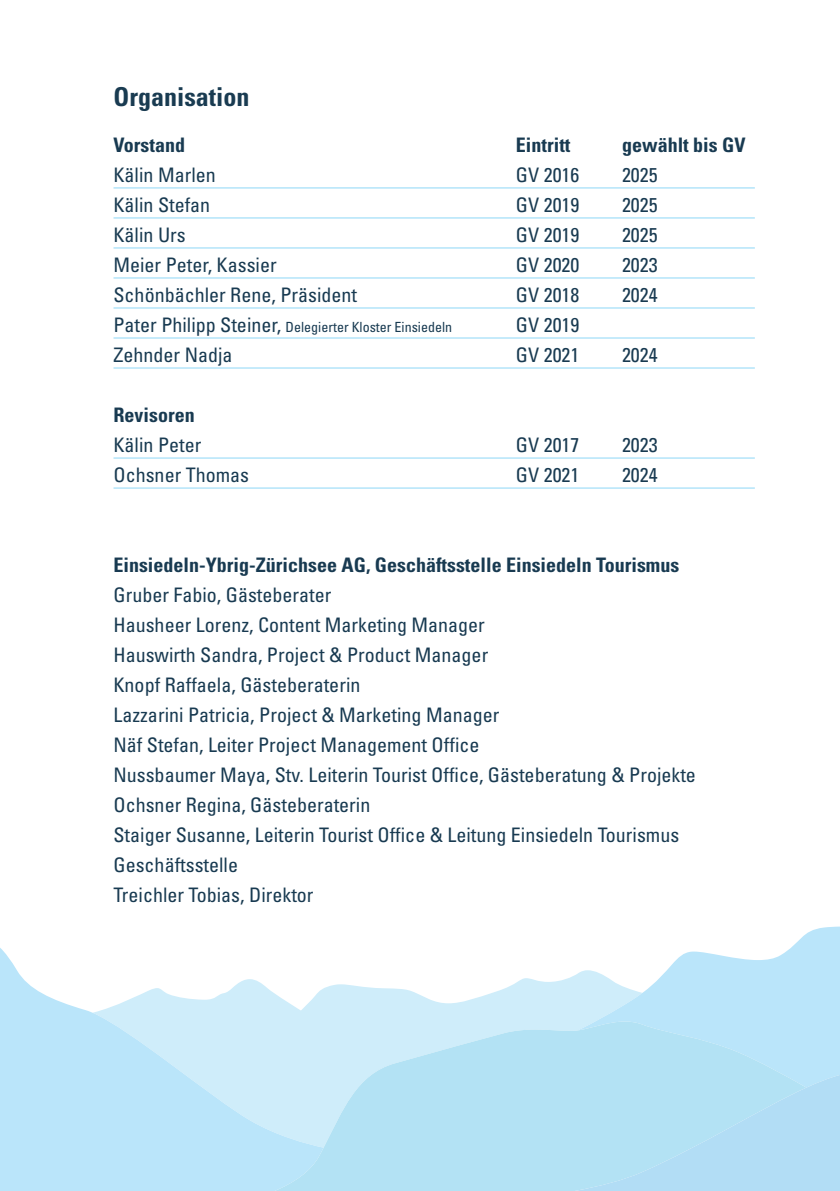
<style>
.page{position:relative;width:840px;height:1191px;background:#fff}
.page>*{position:absolute;margin:0;border:0;box-sizing:border-box;transform-origin:0 0}
.t1{font:700 condensed 26px "Univers";color:#193b51}
.t2{font:condensed 20px/30px "Univers";color:#183a51}
.t3{font:700 condensed 20px "Univers";color:#183a51}
.t4{font:condensed 14px "Univers";color:#183a51}
.s1{font-size:20px}
</style>
<div class="page">
<svg style="left:323px;top:974px;width:254px;height:47px;fill:#cfedfa"></svg>
<svg style="left:577px;top:926px;width:262px;height:149px;fill:#bae5fa"></svg>
<svg style="left:0;top:948px;width:323px;height:243px;fill:#bae5fa"></svg>
<svg style="left:274px;top:1021px;width:532px;height:170px;background:#bae4f5"></svg>
<div style="left:574px;top:1075px;width:265px;height:116px;background:#b3e2f4"></div>
<hr style="left:113px;top:187px;width:641px;height:1px;background:#8dd7f7">
<hr style="left:113px;top:217px;width:641px;height:1px;background:#8dd7f7">
<hr style="left:113px;top:247px;width:641px;height:1px;background:#8dd7f7">
<hr style="left:113px;top:277px;width:641px;height:1px;background:#8dd7f7">
<hr style="left:113px;top:307px;width:641px;height:1px;background:#8dd7f7">
<hr style="left:113px;top:337px;width:641px;height:1px;background:#8dd7f7">
<hr style="left:113px;top:367px;width:641px;height:1px;background:#8dd7f7">
<hr style="left:113px;top:457px;width:641px;height:1px;background:#8dd7f7">
<hr style="left:113px;top:487px;width:641px;height:1px;background:#8dd7f7">
<h1 class="t1" style="left:113px;top:81px;width:137px">Organisation</h1>
<p class="t3" style="left:113px;top:132px;width:73px">Vorstand</p>
<p class="t3" style="left:515px;top:132px;width:56px">Eintritt</p>
<p class="t3" style="left:621px;top:132px;width:125px">gewählt bis GV</p>
<p class="t2" style="left:113px;top:159px;width:104px">Kälin Marlen</p>
<p class="t2" style="left:515px;top:159px;width:65px">GV 2016</p>
<p class="t2" style="left:621px;top:159px;width:37px">2025</p>
<p class="t2" style="left:113px;top:189px;width:98px">Kälin Stefan</p>
<p class="t2" style="left:515px;top:189px;width:65px">GV 2019</p>
<p class="t2" style="left:621px;top:189px;width:37px">2025</p>
<p class="t2" style="left:113px;top:219px;width:74px">Kälin Urs</p>
<p class="t2" style="left:515px;top:219px;width:65px">GV 2019</p>
<p class="t2" style="left:621px;top:219px;width:37px">2025</p>
<p class="t2" style="left:113px;top:249px;width:164px">Meier Peter, Kassier</p>
<p class="t2" style="left:515px;top:249px;width:65px">GV 2020</p>
<p class="t2" style="left:621px;top:249px;width:37px">2023</p>
<p class="t2" style="left:113px;top:279px;width:245px">Schönbächler Rene, Präsident</p>
<p class="t2" style="left:515px;top:279px;width:65px">GV 2018</p>
<p class="t2" style="left:621px;top:279px;width:37px">2024</p>
<p class="t4" style="left:113px;top:318px;width:340px"><span class="s1">Pater Philipp Steiner,</span> Delegierter Kloster Einsiedeln</p>
<p class="t2" style="left:515px;top:309px;width:65px">GV 2019</p>
<p class="t2" style="left:113px;top:339px;width:120px">Zehnder Nadja</p>
<p class="t2" style="left:515px;top:339px;width:65px">GV 2021</p>
<p class="t2" style="left:621px;top:339px;width:37px">2024</p>
<p class="t3" style="left:113px;top:402px;width:83px">Revisoren</p>
<p class="t2" style="left:113px;top:429px;width:89px">Kälin Peter</p>
<p class="t2" style="left:515px;top:429px;width:65px">GV 2017</p>
<p class="t2" style="left:621px;top:429px;width:37px">2023</p>
<p class="t2" style="left:113px;top:459px;width:137px">Ochsner Thomas</p>
<p class="t2" style="left:515px;top:459px;width:65px">GV 2021</p>
<p class="t2" style="left:621px;top:459px;width:37px">2024</p>
<p class="t3" style="left:113px;top:552px;width:567px">Einsiedeln-Ybrig-Zürichsee AG, Geschäftsstelle Einsiedeln Tourismus</p>
<p class="t2" style="left:113px;top:579px;width:583px">Gruber Fabio, Gästeberater<br>Hausheer Lorenz, Content Marketing Manager<br>Hauswirth Sandra, Project &amp; Product Manager<br>Knopf Raffaela, Gästeberaterin<br>Lazzarini Patricia, Project &amp; Marketing Manager<br>Näf Stefan, Leiter Project Management Office<br>Nussbaumer Maya, Stv. Leiterin Tourist Office, Gästeberatung &amp; Projekte Ochsner Regina, Gästeberaterin<br>Staiger Susanne, Leiterin Tourist Office &amp; Leitung Einsiedeln Tourismus Geschäftsstelle<br>Treichler Tobias, Direktor</p>
</div>
